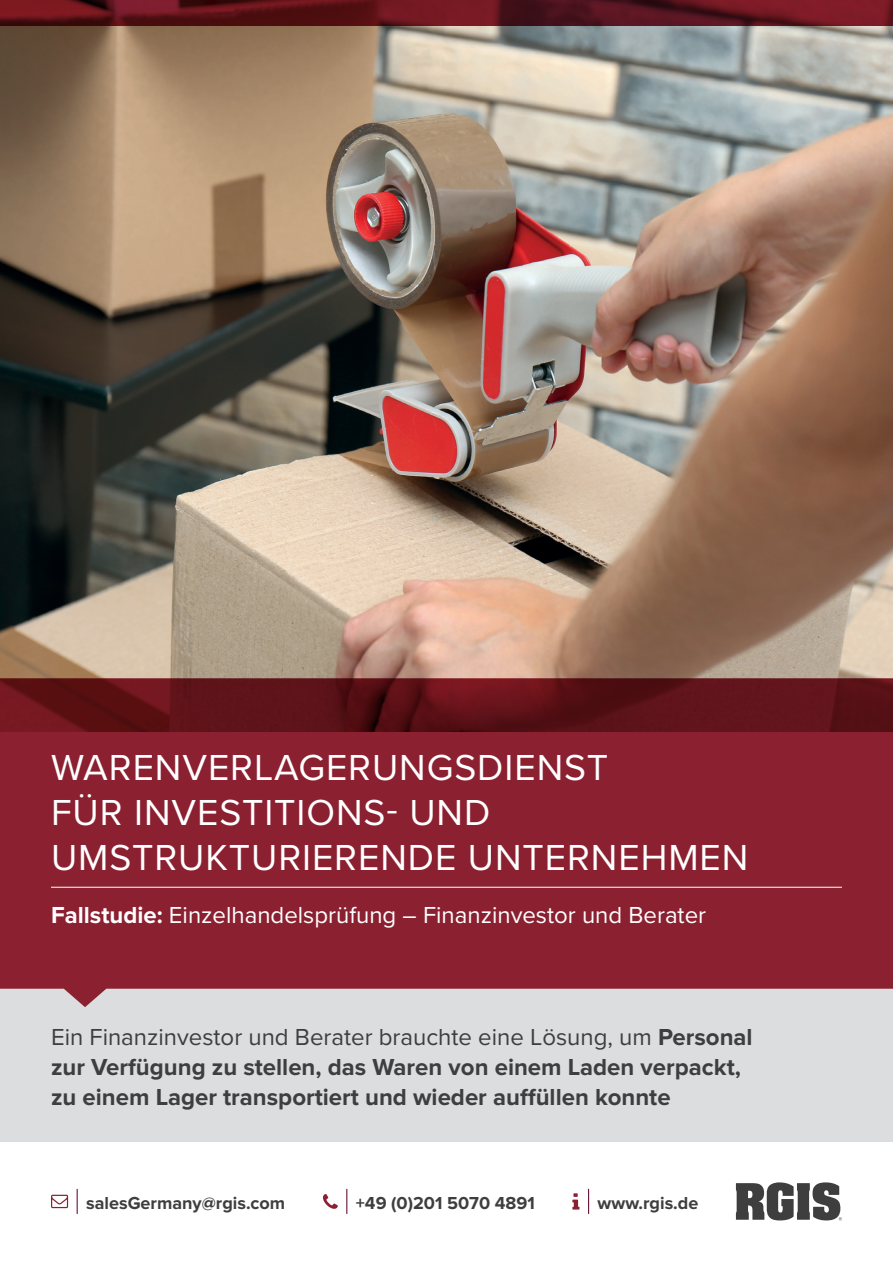
<style>
.page{position:relative;width:893px;height:1263px;background:#fff}
.page>*{position:absolute;margin:0;border:0;box-sizing:border-box;transform-origin:0 0}
.t1{font:37.5px/45px "Proxima Nova";letter-spacing:.025em;color:#fff}
.t2{font:700 24px/30px "Proxima Nova";color:#3e3e3f}
.t3{font:24px "Proxima Nova";color:#fff}
.t4{font:700 18px "Proxima Nova";color:#3e3e3f}
.s1{font-weight:700}
.s2{font-weight:400}
</style>
<div class="page">
<svg style="left:588px;top:1189px;width:1px;height:24px"></svg>
<svg style="left:572px;top:1193px;width:7px;height:16px"></svg>
<svg style="left:77px;top:1189px;width:1px;height:24px"></svg>
<svg style="left:51px;top:1195px;width:17px;height:13px"></svg>
<svg style="left:346px;top:1189px;width:1px;height:24px"></svg>
<svg style="left:323px;top:1194px;width:15px;height:15px"></svg>
<svg style="left:736px;top:1182px;width:106px;height:38px"></svg>
<div style="left:0;top:989px;width:893px;height:153px;background:#dcdddf"></div>
<svg style="left:0;top:731px;width:893px;height:276px;background:#902c3c"></svg>
<hr style="left:51px;top:887px;width:791px;height:1px;background:#fff">
<img style="left:0;top:26px;width:893px;height:705px">
<svg style="left:0;top:0;width:893px;height:26px;background:#5e141c"></svg>
<h1 class="t1" style="left:51px;top:743px;width:699px">WARENVERLAGERUNGSDIENST<br>FÜR INVESTITIONS- UND<br>UMSTRUKTURIERENDE UNTERNEHMEN</h1>
<p class="t3" style="left:51px;top:897px;width:657px"><span class="s1">Fallstudie:</span> Einzelhandelsprüfung – Finanzinvestor und Berater</p>
<p class="t2" style="left:51px;top:1023px;width:703px"><span class="s2">Ein Finanzinvestor und Berater brauchte eine Lösung, um</span> Personal zur Verfügung zu stellen, das Waren von einem Laden verpackt, zu einem Lager transportiert und wieder auffüllen konnte</p>
<p class="t4" style="left:86px;top:1192px;width:201px">salesGermany@rgis.com</p>
<p class="t4" style="left:356px;top:1192px;width:180px">+49 (0)201 5070 4891</p>
<p class="t4" style="left:598px;top:1192px;width:102px">www.rgis.de</p>
</div>
